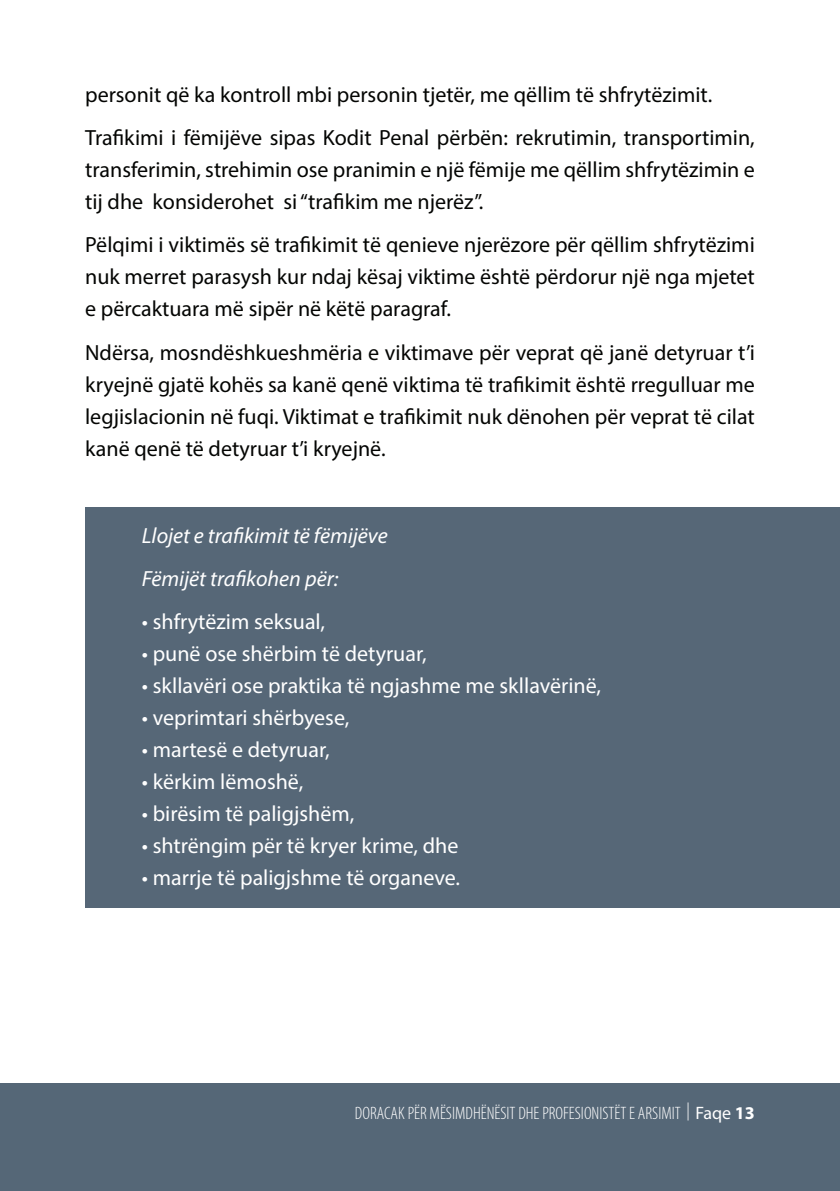
<style>
.page{position:relative;width:840px;height:1191px;background:#fff}
.page>*{position:absolute;margin:0;border:0;box-sizing:border-box;transform-origin:0 0}
.t1{font:22px/32px "Myriad Pro";color:#040503}
.t2{font:22px "Myriad Pro";color:#fff}
.t3{font:italic 22px/43.4px "Myriad Pro";color:#fff}
.t4{font:300 condensed 18px "Myriad Pro";color:#fff}
.s1{font-weight:400;font-stretch:normal}
.s2{font-weight:700;font-stretch:normal}
</style>
<div class="page">
<div style="left:0;top:1084px;width:839px;height:107px;background:#556777"></div>
<div style="left:85px;top:507px;width:754px;height:400px;background:#566777"></div>
<p class="t1" style="left:85px;top:72px;width:670px;line-height:43.4px">personit që ka kontroll mbi personin tjetër, me qëllim të shfrytëzimit.<br>Trafikimi i fëmijëve sipas Kodit Penal përbën: rekrutimin, transportimin,</p>
<p class="t1" style="left:85px;top:153px;width:670px">transferimin, strehimin ose pranimin e një fëmije me qëllim shfrytëzimin e tij dhe konsiderohet si “trafikim me njerëz”.</p>
<p class="t1" style="left:85px;top:229px;width:671px;text-align:justify">Pëlqimi i viktimës së trafikimit të qenieve njerëzore për qëllim shfrytëzimi nuk merret parasysh kur ndaj kësaj viktime është përdorur një nga mjetet e përcaktuara më sipër në këtë paragraf.</p>
<p class="t1" style="left:85px;top:336px;width:671px;text-align:justify">Ndërsa, mosndëshkueshmëria e viktimave për veprat që janë detyruar t’i kryejnë gjatë kohës sa kanë qenë viktima të trafikimit është rregulluar me legjislacionin në fuqi. Viktimat e trafikimit nuk dënohen për veprat të cilat kanë qenë të detyruar t’i kryejnë.</p>
<p class="t3" style="left:142px;top:513px;width:247px">Llojet e trafikimit të fëmijëve<br>Fëmijët trafikohen për:</p>
<p class="t2" style="left:142px;top:608px;width:185px">• shfrytëzim seksual,</p>
<p class="t2" style="left:142px;top:640px;width:286px">• punë ose shërbim të detyruar,</p>
<p class="t2" style="left:142px;top:672px;width:460px">• skllavëri ose praktika të ngjashme me skllavërinë,</p>
<p class="t2" style="left:142px;top:704px;width:209px">• veprimtari shërbyese,</p>
<p class="t2" style="left:142px;top:736px;width:189px">• martesë e detyruar,</p>
<p class="t2" style="left:142px;top:768px;width:163px">• kërkim lëmoshë,</p>
<p class="t2" style="left:142px;top:800px;width:214px">• birësim të paligjshëm,</p>
<p class="t2" style="left:142px;top:832px;width:318px">• shtrëngim për të kryer krime, dhe</p>
<p class="t2" style="left:142px;top:864px;width:319px">• marrje të paligjshme të organeve.</p>
<p class="t4" style="left:355px;top:1103px;width:401px">DORACAK PËR MËSIMDHËNËSIT DHE PROFESIONISTËT E ARSIMIT | <span class="s1">Faqe</span> <span class="s2">13</span></p>
</div>
